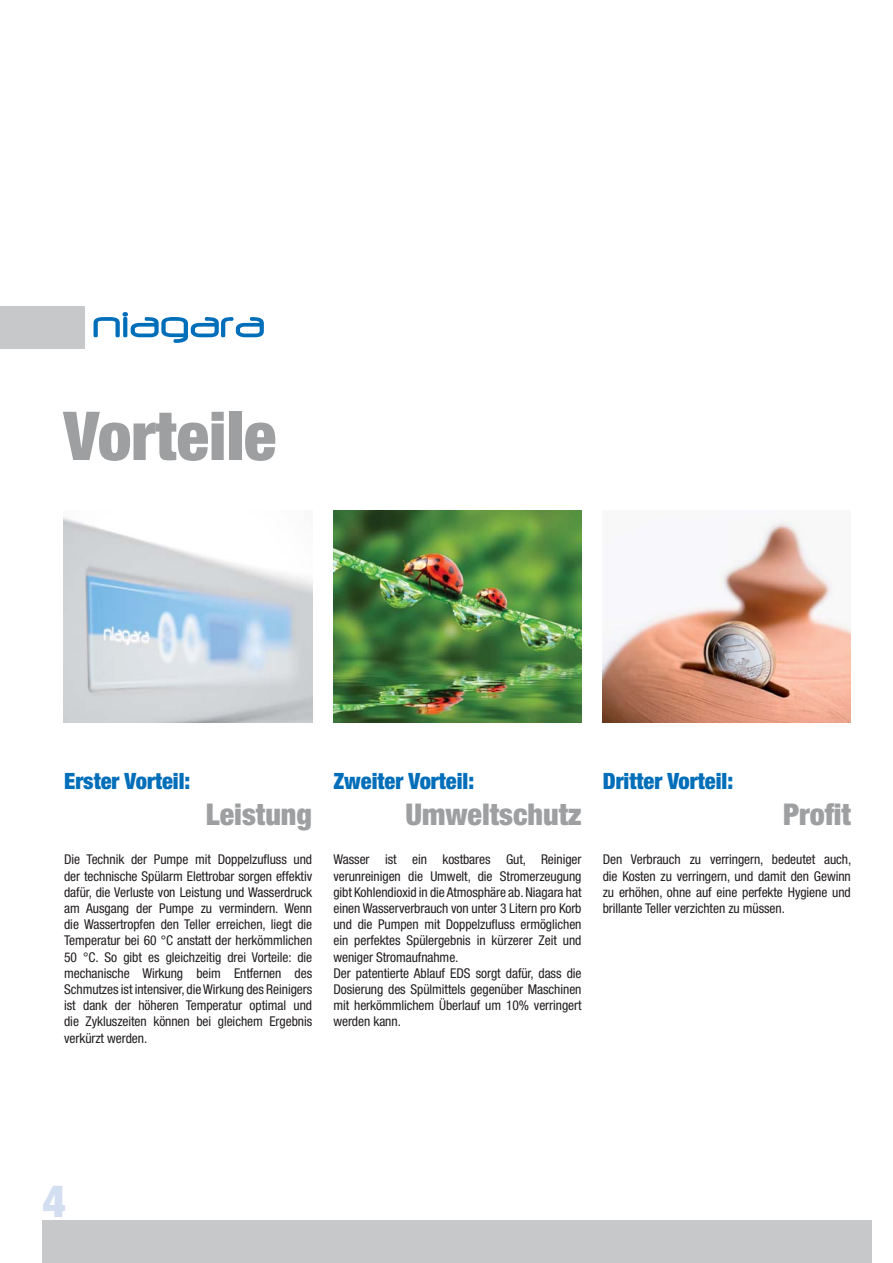
<style>
.page{position:relative;width:893px;height:1263px;background:#fff}
.page>*{position:absolute;margin:0;border:0;box-sizing:border-box;transform-origin:0 0}
.t1{font:900 condensed 67.5px "Helvetica Neue";color:#9d9fa1}
.t2{font:900 condensed 45px "Helvetica Neue";color:#d4def1}
.t3{font:900 condensed 30px "Helvetica Neue";color:#9d9fa1}
.t4{font:900 condensed 22.5px "Helvetica Neue";color:#006eb9}
.t5{font:condensed 13.5px/16.2px "Helvetica Neue";letter-spacing:-.005em;color:#231f20;text-align:justify}
</style>
<div class="page">
<img style="left:334px;top:511px;width:247px;height:212px">
<img style="left:64px;top:517px;width:248px;height:206px">
<div style="left:43px;top:1220px;width:829px;height:43px;background:#c6c8ca"></div>
<div style="left:0;top:306px;width:85px;height:43px;background:#c6c8ca"></div>
<img style="left:602px;top:510px;width:249px;height:213px">
<svg style="left:94px;top:312px;width:170px;height:31px"></svg>
<h1 class="t1" style="left:64px;top:412px;width:214px">Vorteile</h1>
<h3 class="t4" style="left:64px;top:773px;width:128px">Erster Vorteil:</h3>
<h3 class="t3" style="left:206px;top:804px;width:108px">Leistung</h3>
<h3 class="t4" style="left:333px;top:773px;width:142px">Zweiter Vorteil:</h3>
<h3 class="t3" style="left:405px;top:804px;width:178px">Umweltschutz</h3>
<h3 class="t4" style="left:603px;top:773px;width:132px">Dritter Vorteil:</h3>
<h3 class="t3" style="left:783px;top:804px;width:69px">Profit</h3>
<p class="t5" style="left:64px;top:852px;width:250px">Die Technik der Pumpe mit Doppelzufluss und der technische Spülarm Elettrobar sorgen effektiv dafür, die Verluste von Leistung und Wasserdruck am Ausgang der Pumpe zu vermindern. Wenn die Wassertropfen den Teller erreichen, liegt die Temperatur bei 60 °C anstatt der herkömmlichen 50 °C. So gibt es gleichzeitig drei Vorteile: die mechanische Wirkung beim Entfernen des Schmutzes ist intensiver, die Wirkung des Reinigers ist dank der höheren Temperatur optimal und die Zykluszeiten können bei gleichem Ergebnis verkürzt werden.</p>
<p class="t5" style="left:333px;top:852px;width:250px;text-align:left">Wasser ist ein kostbares Gut, Reiniger verunreinigen die Umwelt, die Stromerzeugung gibt Kohlendioxid in die Atmosphäre ab. Niagara hat einen Wasserverbrauch von unter 3 Litern pro Korb und die Pumpen mit Doppelzufluss ermöglichen ein perfektes Spülergebnis in kürzerer Zeit und weniger Stromaufnahme.<br>Der patentierte Ablauf EDS sorgt dafür, dass die Dosierung des Spülmittels gegenüber Maschinen mit herkömmlichem Überlauf um 10% verringert werden kann.</p>
<p class="t5" style="left:603px;top:852px;width:250px">Den Verbrauch zu verringern, bedeutet auch, die Kosten zu verringern, und damit den Gewinn zu erhöhen, ohne auf eine perfekte Hygiene und brillante Teller verzichten zu müssen.</p>
<h2 class="t2" style="left:43px;top:1185px;width:25px">4</h2>
</div>
